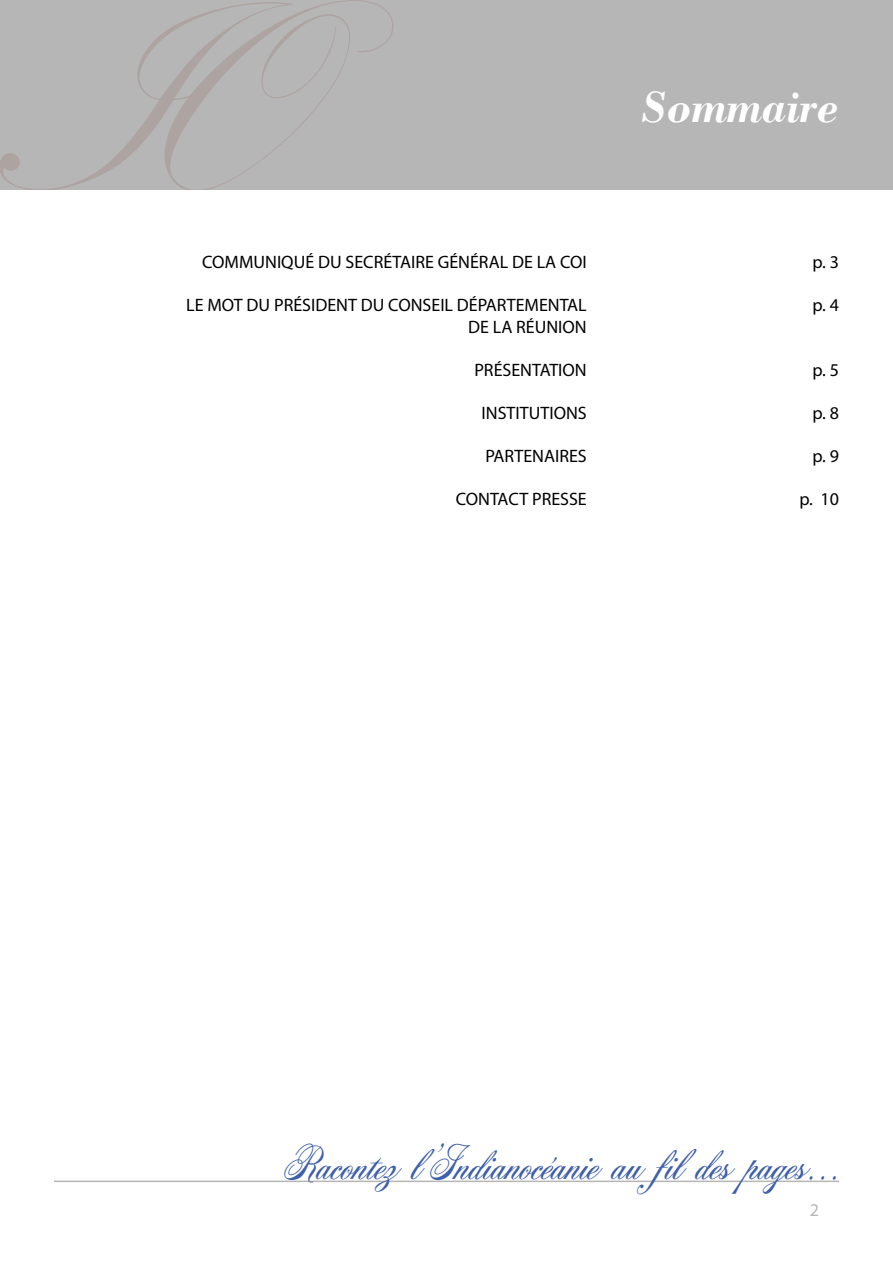
<style>
.page{position:relative;width:893px;height:1263px;background:#fff}
.page>*{position:absolute;margin:0;border:0;box-sizing:border-box;transform-origin:0 0}
.t1{font:45px "Acroterion JF";color:#3e5fa9}
.t2{font:italic 700 45px "Bodoni";color:#fff}
.t3{font:18px/21.6px "Myriad Pro";color:#000;text-align:right}
.t4{font:18px "Myriad Pro";color:#b7b6b7}
</style>
<div class="page">
<hr style="left:54px;top:1180px;width:785px;height:2px;background:#b7b6b7">
<div style="left:0;top:0;width:893px;height:190px;background:#b7b6b7"></div>
<svg style="left:0;top:32px;width:165px;height:158px"></svg>
<svg style="left:165px;top:0;width:228px;height:190px"></svg>
<p class="t3" style="left:202px;top:251px;width:386px">COMMUNIQUÉ DU SECRÉTAIRE GÉNÉRAL DE LA COI</p>
<p class="t3" style="left:186px;top:294px;width:402px">LE MOT DU PRÉSIDENT DU CONSEIL DÉPARTEMENTAL<br>DE LA RÉUNION</p>
<p class="t3" style="left:474px;top:359px;width:114px">PRÉSENTATION</p>
<p class="t3" style="left:482px;top:402px;width:107px">INSTITUTIONS</p>
<p class="t3" style="left:485px;top:445px;width:103px">PARTENAIRES</p>
<p class="t3" style="left:456px;top:488px;width:133px">CONTACT PRESSE</p>
<h1 class="t2" style="left:641px;top:79px;width:199px">Sommaire</h1>
<p class="t3" style="left:812px;top:251px;width:28px">p. 3</p>
<p class="t3" style="left:812px;top:294px;width:28px">p. 4</p>
<p class="t3" style="left:812px;top:359px;width:28px">p. 5</p>
<p class="t3" style="left:812px;top:402px;width:28px">p. 8</p>
<p class="t3" style="left:812px;top:445px;width:28px">p. 9</p>
<p class="t3" style="left:799px;top:488px;width:41px">p. 10</p>
<h1 class="t1" style="left:283px;top:1134px;width:557px">Racontez l’Indianocéanie au fil des pages...</h1>
<p class="t4" style="left:810px;top:1198px;width:11px">2</p>
</div>
